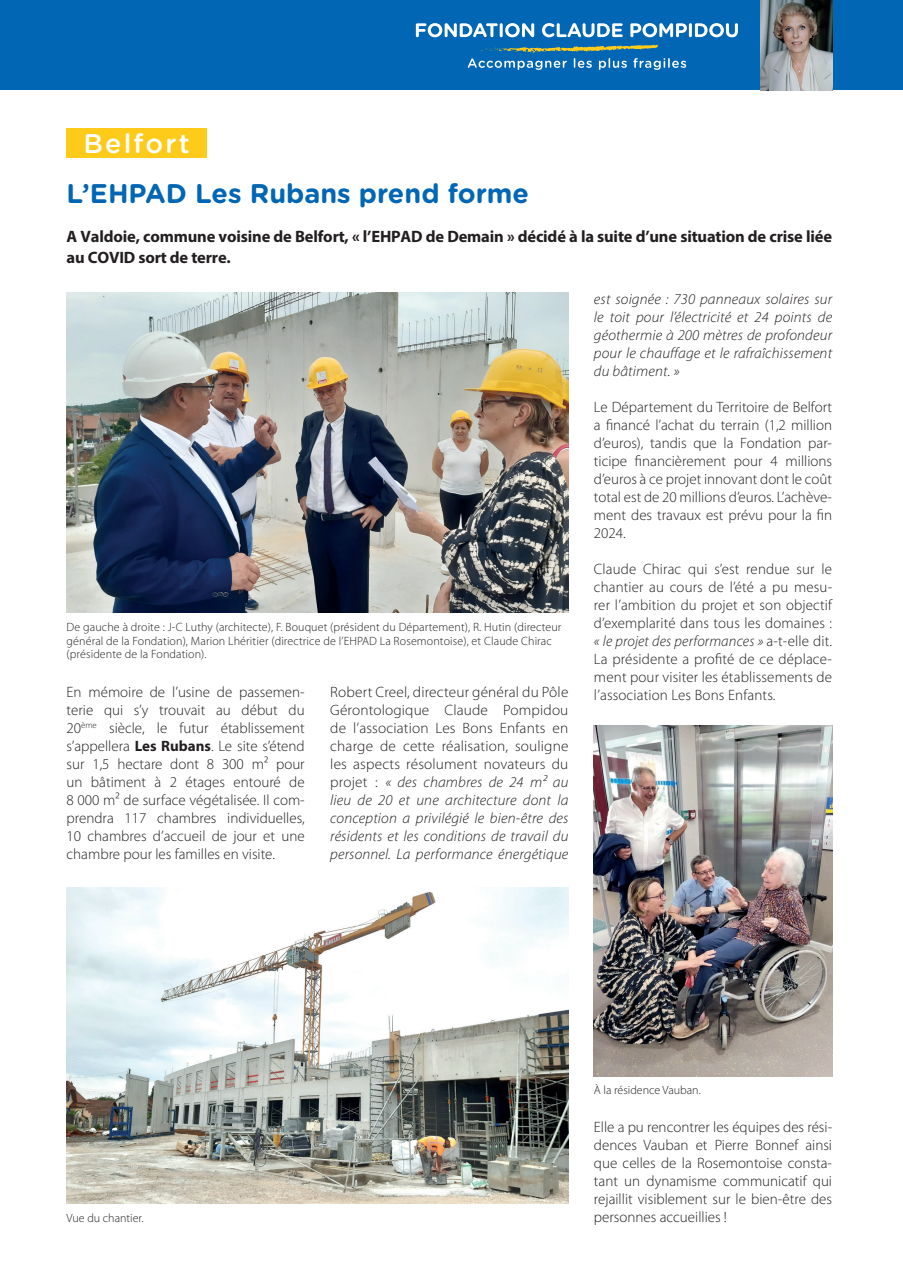
<style>
.page{position:relative;width:903px;height:1266px;background:#fff}
.page>*{position:absolute;margin:0;border:0;box-sizing:border-box;transform-origin:0 0}
.t1{font:700 27px "Gotham Rounded";color:#0166b3}
.t2{font:500 27px "Gotham Rounded";letter-spacing:.08em;color:#fff}
.t3{font:700 16.5px/21px "Myriad Pro";letter-spacing:-.01em;color:#231f20}
.t4{font:300 15px/18px "Myriad Pro";color:#231f20;text-align:justify}
.t5{font:italic 300 15px/18px "Myriad Pro";letter-spacing:.01em;color:#231f20;text-align:justify}
.t6{font:300 12px/13.5px "Myriad Pro";letter-spacing:.01em;color:#231f20}
.s1{font-weight:700}
.s2{font-style:italic}
</style>
<div class="page">
<hr style="left:0;top:0;width:3px;height:90px;background:#0166b3">
<div style="left:3px;top:0;width:900px;height:90px;background:#0166b3"></div>
<svg style="left:416px;top:23px;width:82px;height:14px"></svg>
<hr style="left:500px;top:23px;width:3px;height:14px;background:#fff;border-radius:2px">
<svg style="left:505px;top:23px;width:29px;height:14px"></svg>
<svg style="left:542px;top:23px;width:81px;height:14px"></svg>
<svg style="left:630px;top:23px;width:57px;height:14px"></svg>
<hr style="left:689px;top:23px;width:3px;height:14px;background:#fff;border-radius:2px">
<svg style="left:695px;top:23px;width:43px;height:14px"></svg>
<svg style="left:468px;top:44px;width:218px;height:26px"></svg>
<img style="left:760px;top:0;width:72px;height:90px">
<div style="left:67px;top:128px;width:140px;height:30px;background:#fecb1b"></div>
<img style="left:67px;top:887px;width:501px;height:316px">
<img style="left:67px;top:292px;width:501px;height:320px">
<img style="left:594px;top:725px;width:238px;height:351px">
<h1 class="t2" style="left:84px;top:124px;width:108px">Belfort</h1>
<h1 class="t1" style="left:67px;top:173px;width:464px">L’EHPAD Les Rubans prend forme</h1>
<p class="t3" style="left:67px;top:226px;width:767px">A Valdoie, commune voisine de Belfort, « l’EHPAD de Demain » décidé à la suite d’une situation de crise liée au COVID sort de terre.</p>
<p class="t6" style="left:67px;top:620px;width:496px">De gauche à droite : J-C Luthy (architecte), F. Bouquet (président du Département), R. Hutin (directeur général de la Fondation), Marion Lhéritier (directrice de l’EHPAD La Rosemontoise), et Claude Chirac (présidente de la Fondation).</p>
<p class="t4" style="left:67px;top:682px;width:240px">En mémoire de l’usine de passemen&shy;terie qui s’y trouvait au début du 20<sup>ème</sup> siècle, le futur établissement s’appellera <span class="s1">Les Rubans</span>. Le site s’étend sur 1,5 hectare dont 8 300 m² pour un bâtiment à 2 étages entouré de 8 000 m² de surface végétalisée. Il com&shy;prendra 117 chambres individuelles, 10 chambres d’accueil de jour et une chambre pour les familles en visite.</p>
<p class="t4" style="left:330px;top:682px;width:240px">Robert Creel, directeur général du Pôle Gérontologique Claude Pompidou de l’association Les Bons Enfants en charge de cette réalisation, souligne les aspects résolument novateurs du projet : <span class="s2">« des chambres de 24 m² au lieu de 20 et une architecture dont la conception a privilégié le bien-être des résidents et les conditions de travail du personnel. La performance énergétique</span></p>
<p class="t5" style="left:594px;top:289px;width:240px">est soignée : 730 panneaux solaires sur le toit pour l’électricité et 24 points de géothermie à 200 mètres de profondeur pour le chauffage et le rafraîchissement du bâtiment. »</p>
<p class="t4" style="left:594px;top:397px;width:240px">Le Département du Territoire de Belfort a financé l’achat du terrain (1,2 million d’euros), tandis que la Fondation par&shy;ticipe financièrement pour 4 millions d’euros à ce projet innovant dont le coût total est de 20 millions d’euros. L’achève&shy;ment des travaux est prévu pour la fin 2024.</p>
<p class="t4" style="left:594px;top:559px;width:240px">Claude Chirac qui s’est rendue sur le chantier au cours de l’été a pu mesu&shy;rer l’ambition du projet et son objectif d’exemplarité dans tous les domaines : <span class="s2">« le projet des performances »</span> a-t-elle dit.<br>La présidente a profité de ce déplace&shy;ment pour visiter les établissements de l’association Les Bons Enfants.</p>
<p class="t6" style="left:67px;top:1210px;width:79px">Vue du chantier.</p>
<p class="t6" style="left:594px;top:1083px;width:108px">À la résidence Vauban.</p>
<p class="t4" style="left:594px;top:1117px;width:240px">Elle a pu rencontrer les équipes des rési&shy;dences Vauban et Pierre Bonnef ainsi que celles de la Rosemontoise consta&shy;tant un dynamisme communicatif qui rejaillit visiblement sur le bien-être des personnes accueillies !</p>
</div>
